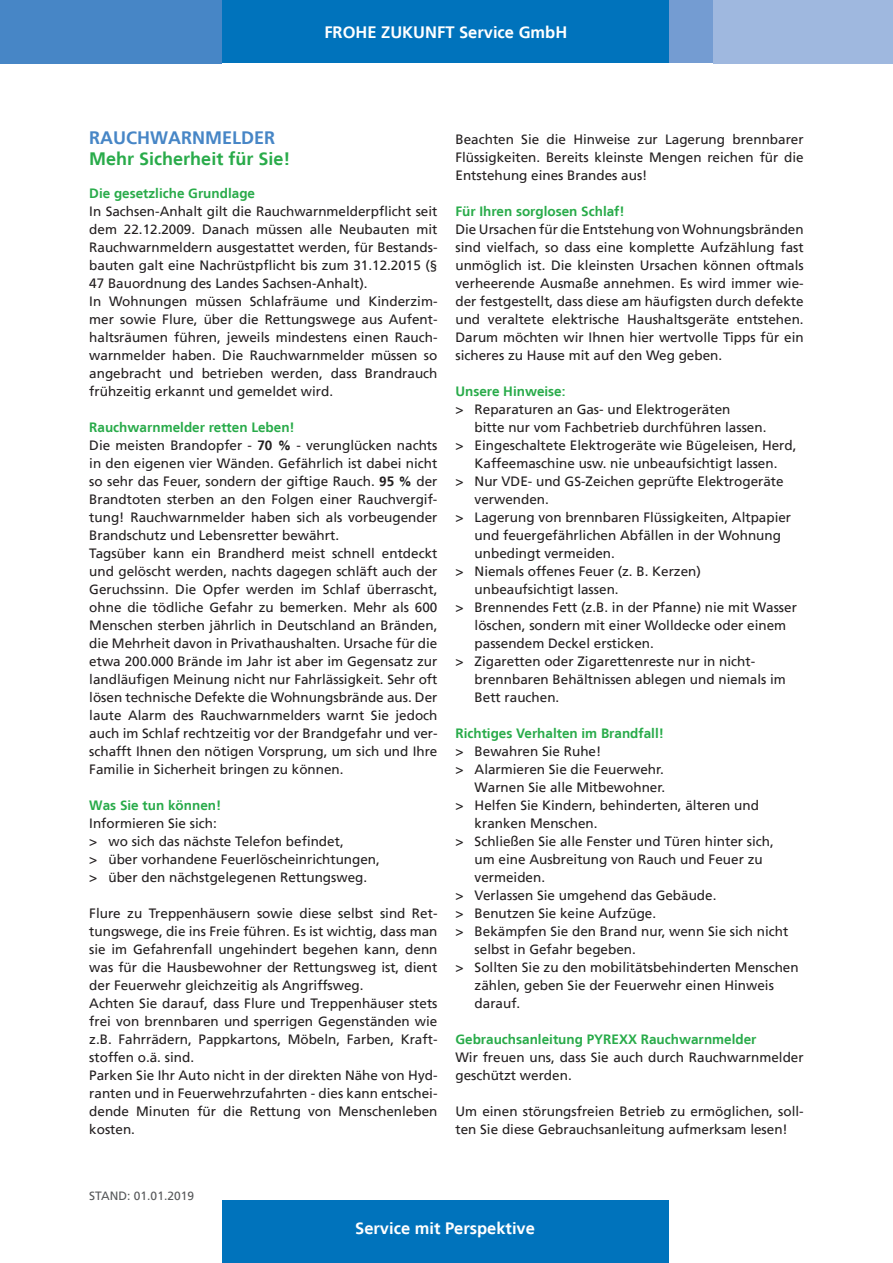
<style>
.page{position:relative;width:893px;height:1263px;background:#fff}
.page>*{position:absolute;margin:0;border:0;box-sizing:border-box;transform-origin:0 0}
.t1{font:700 18px "Frutiger LT";color:#29ab4a}
.t2{font:700 18px "Frutiger LT";color:#4786c6}
.t3{font:700 16.5px "Frutiger LT";color:#fff}
.t4{font:13.5px/18px "Frutiger LT";color:#231f20}
.t5{font:700 13.5px "Frutiger LT";color:#29ab4a}
.t6{font:12px "Frutiger LT";color:#57585a}
.s1{font-weight:700;color:#29ab4a}
.s2{font-weight:700}
</style>
<div class="page">
<div style="left:222px;top:1200px;width:446px;height:63px;background:#0073bc"></div>
<div style="left:713px;top:0;width:180px;height:64px;background:#9fb8df"></div>
<div style="left:668px;top:0;width:45px;height:63px;background:#749cd2"></div>
<div style="left:222px;top:0;width:446px;height:63px;background:#0073bc"></div>
<div style="left:0;top:0;width:222px;height:63px;background:#4786c6"></div>
<p class="t3" style="left:324px;top:23px;width:244px">FROHE ZUKUNFT Service GmbH</p>
<h1 class="t2" style="left:89px;top:127px;width:187px">RAUCHWARNMELDER</h1>
<h1 class="t1" style="left:89px;top:148px;width:203px">Mehr Sicherheit für Sie!</h1>
<p class="t5" style="left:89px;top:185px;width:167px">Die gesetzliche Grundlage</p>
<p class="t4" style="left:89px;top:202px;width:350px">In Sachsen-Anhalt gilt die Rauchwarnmelderpflicht seit dem 22.12.2009. Danach müssen alle Neubauten mit Rauchwarnmeldern ausgestattet werden, für Bestands&shy;bauten galt eine Nachrüstpflicht bis zum 31.12.2015 (§ 47 Bauordnung des Landes Sachsen-Anhalt).<br>In Wohnungen müssen Schlafräume und Kinderzim&shy;mer sowie Flure, über die Rettungswege aus Aufent&shy;haltsräumen führen, jeweils mindestens einen Rauch&shy;warnmelder haben. Die Rauchwarnmelder müssen so angebracht und betrieben werden, dass Brandrauch frühzeitig erkannt und gemeldet wird.</p>
<p class="t4" style="left:89px;top:418px;width:350px"><span class="s1">Rauchwarnmelder retten Leben!<br></span>Die meisten Brandopfer - <span class="s2">70 %</span> - verunglücken nachts in den eigenen vier Wänden. Gefährlich ist dabei nicht so sehr das Feuer, sondern der giftige Rauch. <span class="s2">95 %</span> der Brandtoten sterben an den Folgen einer Rauchvergif&shy;tung! Rauchwarnmelder haben sich als vorbeugender Brandschutz und Lebensretter bewährt.<br>Tagsüber kann ein Brandherd meist schnell entdeckt und gelöscht werden, nachts dagegen schläft auch der Geruchssinn. Die Opfer werden im Schlaf überrascht, ohne die tödliche Gefahr zu bemerken. Mehr als 600<br>Menschen sterben jährlich in Deutschland an Bränden, die Mehrheit davon in Privathaushalten. Ursache für die etwa 200.000 Brände im Jahr ist aber im Gegensatz zur landläufigen Meinung nicht nur Fahrlässigkeit. Sehr oft lösen technische Defekte die Wohnungsbrände aus. Der laute Alarm des Rauchwarnmelders warnt Sie jedoch auch im Schlaf rechtzeitig vor der Brandgefahr und ver&shy;schafft Ihnen den nötigen Vorsprung, um sich und Ihre Familie in Sicherheit bringen zu können.</p>
<p class="t5" style="left:89px;top:797px;width:134px">Was Sie tun können!</p>
<p class="t4" style="left:89px;top:814px;width:292px">Informieren Sie sich:<br>&gt; wo sich das nächste Telefon befindet,<br>&gt; über vorhandene Feuerlöscheinrichtungen, &gt; über den nächstgelegenen Rettungsweg.</p>
<p class="t4" style="left:89px;top:904px;width:350px">Flure zu Treppenhäusern sowie diese selbst sind Ret&shy;tungswege, die ins Freie führen. Es ist wichtig, dass man sie im Gefahrenfall ungehindert begehen kann, denn was für die Hausbewohner der Rettungsweg ist, dient der Feuerwehr gleichzeitig als Angriffsweg.<br>Achten Sie darauf, dass Flure und Treppenhäuser stets frei von brennbaren und sperrigen Gegenständen wie z.B. Fahrrädern, Pappkartons, Möbeln, Farben, Kraft&shy;stoffen o.ä. sind.<br>Parken Sie Ihr Auto nicht in der direkten Nähe von Hyd&shy;ranten und in Feuerwehrzufahrten - dies kann entschei&shy;dende Minuten für die Rettung von Menschenleben kosten.</p>
<p class="t4" style="left:455px;top:130px;width:350px;text-align:justify">Beachten Sie die Hinweise zur Lagerung brennbarer Flüssigkeiten. Bereits kleinste Mengen reichen für die Entstehung eines Brandes aus!</p>
<p class="t5" style="left:455px;top:203px;width:171px">Für Ihren sorglosen Schlaf!</p>
<p class="t4" style="left:455px;top:220px;width:350px;text-align:justify">Die Ursachen für die Entstehung von Wohnungsbränden sind vielfach, so dass eine komplette Aufzählung fast unmöglich ist. Die kleinsten Ursachen können oftmals verheerende Ausmaße annehmen. Es wird immer wie&shy;der festgestellt, dass diese am häufigsten durch defekte und veraltete elektrische Haushaltsgeräte entstehen.<br>Darum möchten wir Ihnen hier wertvolle Tipps für ein sicheres zu Hause mit auf den Weg geben.</p>
<p class="t5" style="left:455px;top:383px;width:112px">Unsere Hinweise:</p>
<p class="t4" style="left:455px;top:400px;width:276px">&gt; Reparaturen an Gas- und Elektrogeräten</p>
<p class="t4" style="left:475px;top:418px;width:293px">bitte nur vom Fachbetrieb durchführen lassen.</p>
<p class="t4" style="left:455px;top:436px;width:342px">&gt; Eingeschaltete Elektrogeräte wie Bügeleisen, Herd,</p>
<p class="t4" style="left:475px;top:454px;width:304px">Kaffeemaschine usw. nie unbeaufsichtigt lassen.</p>
<p class="t4" style="left:455px;top:472px;width:330px">&gt; Nur VDE- und GS-Zeichen geprüfte Elektrogeräte</p>
<p class="t4" style="left:475px;top:490px;width:76px">verwenden.</p>
<p class="t4" style="left:455px;top:508px;width:337px">&gt; Lagerung von brennbaren Flüssigkeiten, Altpapier</p>
<p class="t4" style="left:475px;top:526px;width:308px">und feuergefährlichen Abfällen in der Wohnung</p>
<p class="t4" style="left:475px;top:544px;width:142px">unbedingt vermeiden.</p>
<p class="t4" style="left:455px;top:562px;width:247px">&gt; Niemals offenes Feuer (z. B. Kerzen)</p>
<p class="t4" style="left:475px;top:580px;width:146px">unbeaufsichtigt lassen.</p>
<p class="t4" style="left:455px;top:598px;width:343px">&gt; Brennendes Fett (z.B. in der Pfanne) nie mit Wasser</p>
<p class="t4" style="left:475px;top:616px;width:313px">löschen, sondern mit einer Wolldecke oder einem</p>
<p class="t4" style="left:475px;top:634px;width:181px">passendem Deckel ersticken.</p>
<p class="t4" style="left:455px;top:652px;width:301px">&gt; Zigaretten oder Zigarettenreste nur in nicht-</p>
<p class="t4" style="left:475px;top:670px;width:313px">brennbaren Behältnissen ablegen und niemals im</p>
<p class="t4" style="left:475px;top:688px;width:86px">Bett rauchen.</p>
<p class="t5" style="left:455px;top:725px;width:210px">Richtiges Verhalten im Brandfall!</p>
<p class="t4" style="left:455px;top:742px;width:147px">&gt; Bewahren Sie Ruhe!</p>
<p class="t4" style="left:455px;top:760px;width:210px">&gt; Alarmieren Sie die Feuerwehr.</p>
<p class="t4" style="left:475px;top:778px;width:192px">Warnen Sie alle Mitbewohner.</p>
<p class="t4" style="left:455px;top:796px;width:305px">&gt; Helfen Sie Kindern, behinderten, älteren und</p>
<p class="t4" style="left:475px;top:814px;width:125px">kranken Menschen.</p>
<p class="t4" style="left:455px;top:832px;width:320px">&gt; Schließen Sie alle Fenster und Türen hinter sich,</p>
<p class="t4" style="left:475px;top:850px;width:290px">um eine Ausbreitung von Rauch und Feuer zu</p>
<p class="t4" style="left:475px;top:868px;width:72px">vermeiden.</p>
<p class="t4" style="left:455px;top:886px;width:262px">&gt; Verlassen Sie umgehend das Gebäude.</p>
<p class="t4" style="left:455px;top:904px;width:202px">&gt; Benutzen Sie keine Aufzüge.</p>
<p class="t4" style="left:455px;top:922px;width:334px">&gt; Bekämpfen Sie den Brand nur, wenn Sie sich nicht</p>
<p class="t4" style="left:475px;top:940px;width:163px">selbst in Gefahr begeben.</p>
<p class="t4" style="left:455px;top:958px;width:345px">&gt; Sollten Sie zu den mobilitätsbehinderten Menschen</p>
<p class="t4" style="left:475px;top:976px;width:301px">zählen, geben Sie der Feuerwehr einen Hinweis</p>
<p class="t4" style="left:475px;top:994px;width:47px">darauf.</p>
<p class="t5" style="left:455px;top:1031px;width:303px">Gebrauchsanleitung PYREXX Rauchwarnmelder</p>
<p class="t4" style="left:455px;top:1048px;width:350px">Wir freuen uns, dass Sie auch durch Rauchwarnmelder geschützt werden.</p>
<p class="t4" style="left:455px;top:1102px;width:350px">Um einen störungsfreien Betrieb zu ermöglichen, soll&shy;ten Sie diese Gebrauchsanleitung aufmerksam lesen!</p>
<p class="t6" style="left:89px;top:1189px;width:106px">STAND: 01.01.2019</p>
<p class="t3" style="left:355px;top:1219px;width:181px">Service mit Perspektive</p>
</div>
